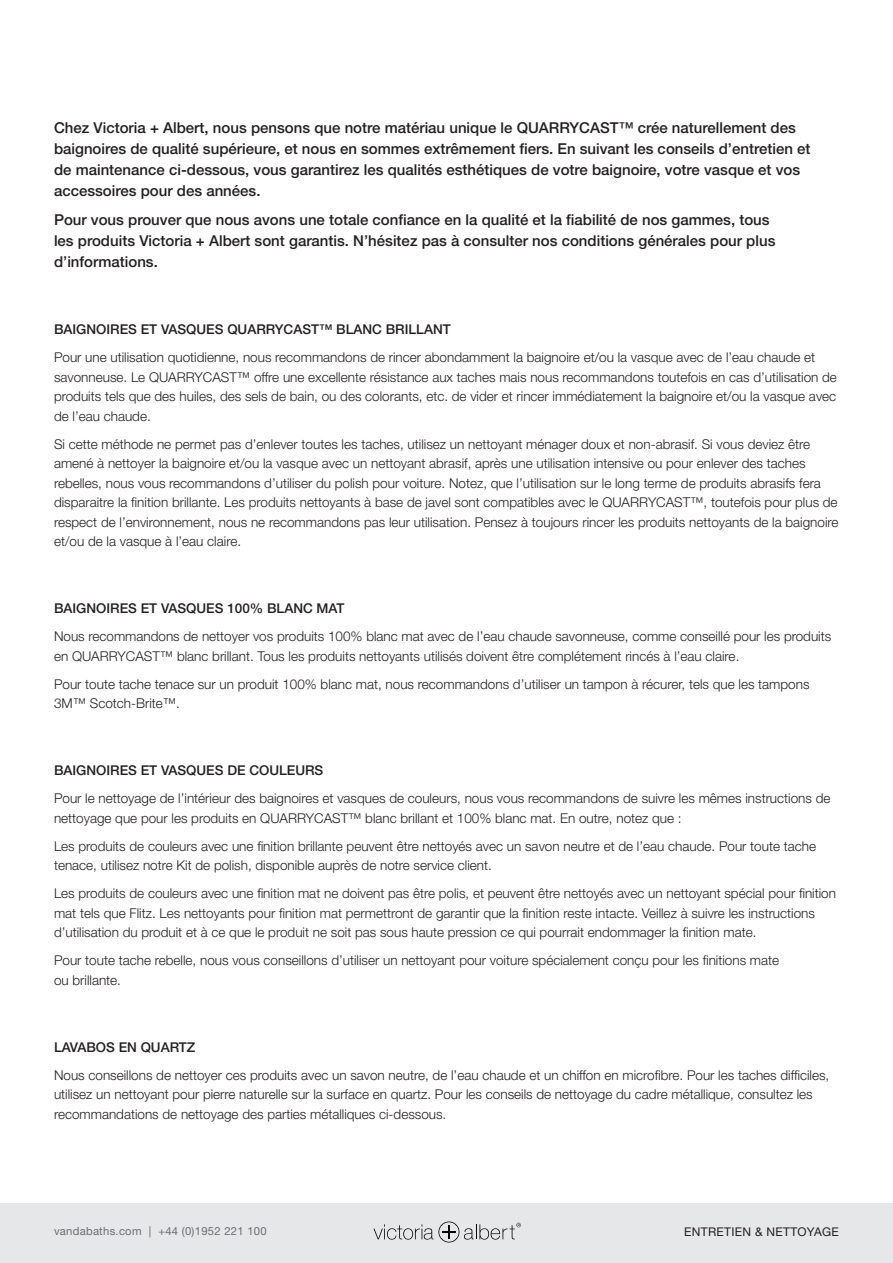
<style>
.page{position:relative;width:893px;height:1263px;background:#fff}
.page>*{position:absolute;margin:0;border:0;box-sizing:border-box;transform-origin:0 0}
.t1{font:500 15px/21px "Helvetica Neue LT Std";color:#231f20}
.t2{font:300 13.5px/19.5px "Helvetica Neue LT Std";color:#231f20}
.t3{font:500 13.5px "Helvetica Neue LT Std";color:#231f20}
.t4{font:12px "Helvetica Neue LT Std";letter-spacing:.025em;color:#231f20}
.t5{font:11.25px "Helvetica Neue LT Std";letter-spacing:.025em;color:#6c6d70}
</style>
<div class="page">
<div style="left:0;top:1203px;width:893px;height:60px;background:#e6e7e9"></div>
<svg style="left:373px;top:1221px;width:148px;height:21px"></svg>
<p class="t1" style="left:54px;top:117px;width:758px">Chez Victoria + Albert, nous pensons que notre matériau unique le QUARRYCAST™ crée naturellement des baignoires de qualité supérieure, et nous en sommes extrêmement fiers. En suivant les conseils d’entretien et de maintenance ci-dessous, vous garantirez les qualités esthétiques de votre baignoire, votre vasque et vos accessoires pour des années.</p>
<p class="t1" style="left:54px;top:209px;width:723px">Pour vous prouver que nous avons une totale confiance en la qualité et la fiabilité de nos gammes, tous les produits Victoria + Albert sont garantis. N’hésitez pas à consulter nos conditions générales pour plus d’informations.</p>
<p class="t3" style="left:54px;top:321px;width:398px">BAIGNOIRES ET VASQUES QUARRYCAST™ BLANC BRILLANT</p>
<p class="t2" style="left:54px;top:347px;width:784px">Pour une utilisation quotidienne, nous recommandons de rincer abondamment la baignoire et/ou la vasque avec de l’eau chaude et savonneuse. Le QUARRYCAST™ offre une excellente résistance aux taches mais nous recommandons toutefois en cas d’utilisation de produits tels que des huiles, des sels de bain, ou des colorants, etc. de vider et rincer immédiatement la baignoire et/ou la vasque avec de l’eau chaude.</p>
<p class="t2" style="left:54px;top:434px;width:786px">Si cette méthode ne permet pas d’enlever toutes les taches, utilisez un nettoyant ménager doux et non-abrasif. Si vous deviez être amené à nettoyer la baignoire et/ou la vasque avec un nettoyant abrasif, après une utilisation intensive ou pour enlever des taches rebelles, nous vous recommandons d’utiliser du polish pour voiture. Notez, que l’utilisation sur le long terme de produits abrasifs fera disparaitre la finition brillante. Les produits nettoyants à base de javel sont compatibles avec le QUARRYCAST™, toutefois pour plus de respect de l’environnement, nous ne recommandons pas leur utilisation. Pensez à toujours rincer les produits nettoyants de la baignoire et/ou de la vasque à l’eau claire.</p>
<p class="t3" style="left:54px;top:600px;width:292px">BAIGNOIRES ET VASQUES 100% BLANC MAT</p>
<p class="t2" style="left:54px;top:626px;width:779px">Nous recommandons de nettoyer vos produits 100% blanc mat avec de l’eau chaude savonneuse, comme conseillé pour les produits en QUARRYCAST™ blanc brillant. Tous les produits nettoyants utilisés doivent être complétement rincés à l’eau claire.</p>
<p class="t2" style="left:54px;top:674px;width:757px">Pour toute tache tenace sur un produit 100% blanc mat, nous recommandons d’utiliser un tampon à récurer, tels que les tampons<br>3M™ Scotch-Brite™.</p>
<p class="t3" style="left:54px;top:762px;width:271px">BAIGNOIRES ET VASQUES DE COULEURS</p>
<p class="t2" style="left:54px;top:788px;width:778px">Pour le nettoyage de l’intérieur des baignoires et vasques de couleurs, nous vous recommandons de suivre les mêmes instructions de nettoyage que pour les produits en QUARRYCAST™ blanc brillant et 100% blanc mat. En outre, notez que :</p>
<p class="t2" style="left:54px;top:836px;width:763px">Les produits de couleurs avec une finition brillante peuvent être nettoyés avec un savon neutre et de l’eau chaude. Pour toute tache tenace, utilisez notre Kit de polish, disponible auprès de notre service client.</p>
<p class="t2" style="left:54px;top:883px;width:783px">Les produits de couleurs avec une finition mat ne doivent pas être polis, et peuvent être nettoyés avec un nettoyant spécial pour finition mat tels que Flitz. Les nettoyants pour finition mat permettront de garantir que la finition reste intacte. Veillez à suivre les instructions d’utilisation du produit et à ce que le produit ne soit pas sous haute pression ce qui pourrait endommager la finition mate.</p>
<p class="t2" style="left:54px;top:950px;width:727px">Pour toute tache rebelle, nous vous conseillons d’utiliser un nettoyant pour voiture spécialement conçu pour les finitions mate ou brillante.</p>
<p class="t3" style="left:54px;top:1039px;width:143px">LAVABOS EN QUARTZ</p>
<p class="t2" style="left:54px;top:1065px;width:777px">Nous conseillons de nettoyer ces produits avec un savon neutre, de l’eau chaude et un chiffon en microfibre. Pour les taches difficiles, utilisez un nettoyant pour pierre naturelle sur la surface en quartz. Pour les conseils de nettoyage du cadre métallique, consultez les recommandations de nettoyage des parties métalliques ci-dessous.</p>
<p class="t5" style="left:54px;top:1224px;width:214px">vandabaths.com | +44 (0)1952 221 100</p>
<p class="t4" style="left:684px;top:1224px;width:156px">ENTRETIEN &amp; NETTOYAGE</p>
</div>
